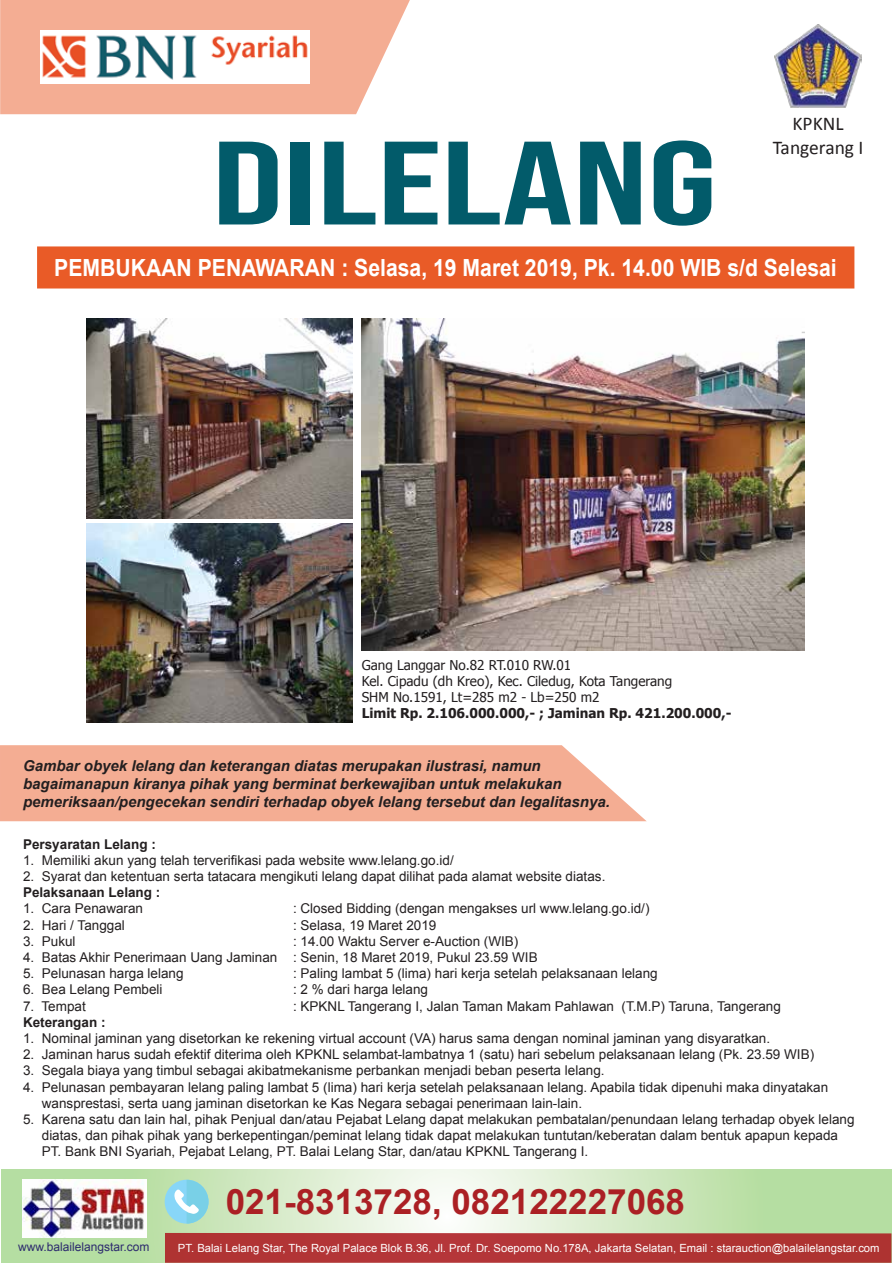
<style>
.page{position:relative;width:893px;height:1263px;background:#fff}
.page>*{position:absolute;margin:0;border:0;box-sizing:border-box;transform-origin:0 0}
.t1{font:118.35px "Bebas Neue";color:#025b6a;scale:1.48 1}
.t2{font:700 34.95px "Arial";color:#ab2024}
.t3{font:700 23.7px "Arial";color:#fff;scale:.9 1}
.t4{font:19.5px/23.4px "Calibri";color:#231f20;text-align:center}
.t5{font:italic 700 15px/18px "Arial";color:#231f20}
.t6{font:13.5px/16.2px "Arial";color:#231f20}
.t7{font:13.5px/16.2px "Tahoma";color:#231f20}
.t8{font:700 13.5px "Arial";color:#231f20}
.t9{font:700 13.5px "Tahoma";color:#231f20}
.t10{font:12px "Arial";color:#2d2b6e}
.t11{font:11.25px "Arial";color:#fff}
</style>
<div class="page">
<svg style="left:0;top:0;width:410px;height:114px;background:#f5b49d"></svg>
<svg style="left:0;top:745px;width:646px;height:76px;background:#f4b29a"></svg>
<svg style="left:2px;top:1170px;width:889px;height:92px;background:#d0e9c3"></svg>
<div style="left:37px;top:246px;width:817px;height:42px;background:#e95b27"></div>
<img style="left:775px;top:25px;width:86px;height:82px">
<div style="left:165px;top:1233px;width:726px;height:30px;background:#b23435"></div>
<div style="left:165px;top:1180px;width:44px;height:43px;background:#88d6f8;border-radius:50%"></div>
<svg style="left:174px;top:1180px;width:35px;height:43px"></svg>
<img style="left:22px;top:1179px;width:124px;height:58px">
<img style="left:40px;top:30px;width:269px;height:54px">
<img style="left:87px;top:319px;width:265px;height:199px">
<img style="left:362px;top:319px;width:443px;height:332px">
<img style="left:87px;top:523px;width:265px;height:199px">
<h3 class="t4" style="left:773px;top:112px;width:92px">KPKNL<br>Tangerang I</h3>
<h1 class="t1" style="left:212px;top:117px;width:342px">DILELANG</h1>
<h3 class="t3" style="left:54px;top:252px;width:871px">PEMBUKAAN PENAWARAN : Selasa, 19 Maret 2019, Pk. 14.00 WIB s/d Selesai</h3>
<p class="t7" style="left:362px;top:656px;width:312px">Gang Langgar No.82 RT.010 RW.01<br>Kel. Cipadu (dh Kreo), Kec. Ciledug, Kota Tangerang<br>SHM No.1591, Lt=285 m2 - Lb=250 m2</p>
<p class="t9" style="left:362px;top:704px;width:371px">Limit Rp. 2.106.000.000,- ; Jaminan Rp. 421.200.000,-</p>
<p class="t5" style="left:23px;top:757px;width:588px">Gambar obyek lelang dan keterangan diatas merupakan ilustrasi, namun bagaimanapun kiranya pihak yang berminat berkewajiban untuk melakukan pemeriksaan/pengecekan sendiri terhadap obyek lelang tersebut dan legalitasnya.</p>
<p class="t8" style="left:23px;top:835px;width:134px">Persyaratan Lelang :</p>
<p class="t6" style="left:23px;top:852px;width:432px">1. Memiliki akun yang telah terverifikasi pada website www.lelang.go.id/</p>
<p class="t6" style="left:23px;top:868px;width:584px">2. Syarat dan ketentuan serta tatacara mengikuti lelang dapat dilihat pada alamat website diatas.</p>
<p class="t8" style="left:23px;top:883px;width:139px">Pelaksanaan Lelang :</p>
<p class="t6" style="left:23px;top:900px;width:122px">1. Cara Penawaran</p>
<p class="t6" style="left:293px;top:900px;width:358px">: Closed Bidding (dengan mengakses url www.lelang.go.id/)</p>
<p class="t6" style="left:23px;top:917px;width:103px">2. Hari / Tanggal</p>
<p class="t6" style="left:293px;top:917px;width:145px">: Selasa, 19 Maret 2019</p>
<p class="t6" style="left:23px;top:933px;width:54px">3. Pukul</p>
<p class="t6" style="left:293px;top:933px;width:227px">: 14.00 Waktu Server e-Auction (WIB)</p>
<p class="t6" style="left:23px;top:949px;width:516px">4. Batas Akhir Penerimaan Uang Jaminan : Senin, 18 Maret 2019, Pukul 23.59 WIB</p>
<p class="t6" style="left:23px;top:965px;width:162px">5. Pelunasan harga lelang</p>
<p class="t6" style="left:293px;top:965px;width:366px">: Paling lambat 5 (lima) hari kerja setelah pelaksanaan lelang</p>
<p class="t6" style="left:23px;top:981px;width:141px">6. Bea Lelang Pembeli</p>
<p class="t6" style="left:293px;top:981px;width:137px">: 2 % dari harga lelang</p>
<p class="t6" style="left:23px;top:998px;width:64px">7. Tempat</p>
<p class="t6" style="left:293px;top:998px;width:489px">: KPKNL Tangerang I, Jalan Taman Makam Pahlawan (T.M.P) Taruna, Tangerang</p>
<p class="t8" style="left:23px;top:1013px;width:84px">Keterangan :</p>
<p class="t6" style="left:23px;top:1030px;width:749px">1. Nominal jaminan yang disetorkan ke rekening virtual account (VA) harus sama dengan nominal jaminan yang disyaratkan.</p>
<p class="t6" style="left:23px;top:1046px;width:793px">2. Jaminan harus sudah efektif diterima oleh KPKNL selambat-lambatnya 1 (satu) hari sebelum pelaksanaan lelang (Pk. 23.59 WIB)</p>
<p class="t6" style="left:23px;top:1062px;width:583px">3. Segala biaya yang timbul sebagai akibatmekanisme perbankan menjadi beban peserta lelang.</p>
<p class="t6" style="left:42px;top:1079px;width:788px;text-indent:-19px">4. Pelunasan pembayaran lelang paling lambat 5 (lima) hari kerja setelah pelaksanaan lelang. Apabila tidak dipenuhi maka dinyatakan wansprestasi, serta uang jaminan disetorkan ke Kas Negara sebagai penerimaan lain-lain.</p>
<p class="t6" style="left:42px;top:1111px;width:814px;text-indent:-19px">5. Karena satu dan lain hal, pihak Penjual dan/atau Pejabat Lelang dapat melakukan pembatalan/penundaan lelang terhadap obyek lelang diatas, dan pihak pihak yang berkepentingan/peminat lelang tidak dapat melakukan tuntutan/keberatan dalam bentuk apapun kepada<br>PT. Bank BNI Syariah, Pejabat Lelang, PT. Balai Lelang Star, dan/atau KPKNL Tangerang I.</p>
<h2 class="t2" style="left:226px;top:1178px;width:461px">021-8313728, 082122227068</h2>
<p class="t10" style="left:18px;top:1239px;width:133px">www.balailelangstar.com</p>
<p class="t11" style="left:178px;top:1240px;width:703px">PT. Balai Lelang Star, The Royal Palace Blok B.36, Jl. Prof. Dr. Soepomo No.178A, Jakarta Selatan, Email : starauction@balailelangstar.com</p>
</div>
